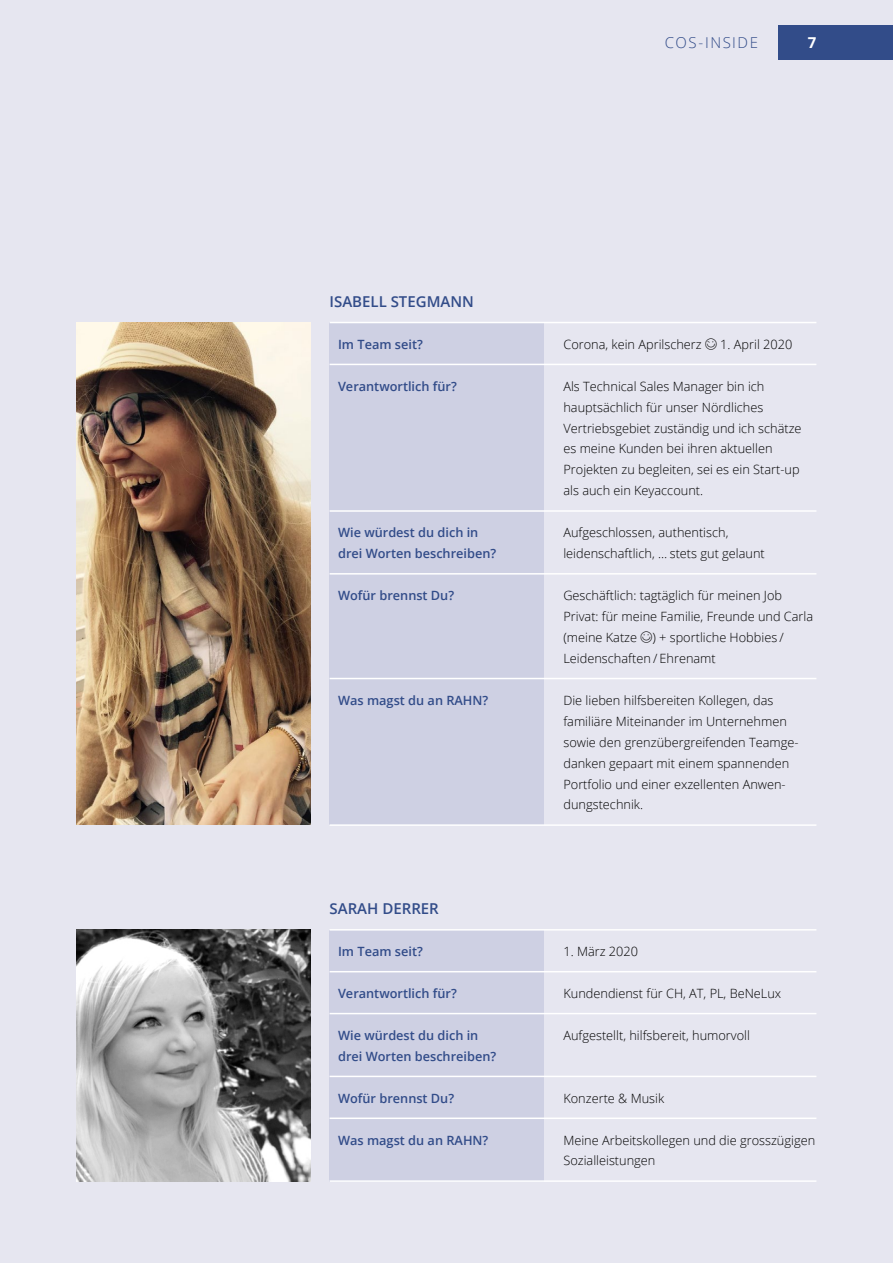
<style>
.page{position:relative;width:893px;height:1263px;background:#e6e6f0}
.page>*{position:absolute;margin:0;border:0;box-sizing:border-box;transform-origin:0 0}
.t1{font:600 15px "Open Sans";color:#324c89}
.t2{font:300 15px "Open Sans";letter-spacing:.1em;color:#324c89}
.t3{font:700 15px "Open Sans";color:#fff}
.t4{font:300 12.75px/21px "Open Sans";color:#000}
.t5{font:600 12.75px "Open Sans";color:#324c89}
.s1{font-family:"Smileyface Font 3";font-weight:400;font-size:15.75px}
</style>
<div class="page">
<div style="left:778px;top:26px;width:115px;height:34px;background:#324c89"></div>
<div style="left:330px;top:323px;width:214px;height:502px;background:#ced0e3"></div>
<hr style="left:330px;top:322px;width:486px;height:1px;background:#fff">
<hr style="left:330px;top:364px;width:486px;height:1px;background:#fff">
<hr style="left:330px;top:510px;width:486px;height:2px;background:#fff">
<hr style="left:330px;top:573px;width:486px;height:2px;background:#fff">
<hr style="left:330px;top:678px;width:486px;height:1px;background:#fff">
<hr style="left:330px;top:824px;width:486px;height:2px;background:#fff">
<img style="left:77px;top:322px;width:233px;height:503px">
<div style="left:330px;top:930px;width:214px;height:251px;background:#ced0e3"></div>
<hr style="left:330px;top:929px;width:486px;height:1px;background:#fff">
<hr style="left:330px;top:971px;width:486px;height:1px;background:#fff">
<hr style="left:330px;top:1013px;width:486px;height:1px;background:#fff">
<hr style="left:330px;top:1076px;width:486px;height:1px;background:#fff">
<hr style="left:330px;top:1117px;width:486px;height:2px;background:#fff">
<hr style="left:330px;top:1180px;width:486px;height:2px;background:#fff">
<img style="left:77px;top:929px;width:233px;height:252px">
<p class="t2" style="left:665px;top:32px;width:95px">COS-INSIDE</p>
<p class="t3" style="left:808px;top:32px;width:10px">7</p>
<p class="t1" style="left:330px;top:291px;width:146px">ISABELL STEGMANN</p>
<p class="t5" style="left:338px;top:335px;width:86px">Im Team seit?</p>
<p class="t4" style="left:563px;top:333px;width:230px">Corona, kein Aprilscherz <span class="s1">S</span> 1. April 2020</p>
<p class="t5" style="left:338px;top:377px;width:120px">Verantwortlich für?</p>
<p class="t4" style="left:563px;top:375px;width:240px">Als Technical Sales Manager bin ich hauptsächlich für unser Nördliches Vertriebsgebiet zuständig und ich schätze es meine Kunden bei ihren aktuellen Projekten zu begleiten, sei es ein Start-up als auch ein Keyaccount.</p>
<p class="t5" style="left:338px;top:524px;width:142px">Wie würdest du dich in</p>
<p class="t4" style="left:563px;top:522px;width:166px">Aufgeschlossen, authentisch,</p>
<p class="t5" style="left:338px;top:545px;width:160px">drei Worten beschreiben?</p>
<p class="t4" style="left:563px;top:543px;width:203px">leidenschaftlich, … stets gut gelaunt</p>
<p class="t5" style="left:338px;top:587px;width:118px">Wofür brennst Du?</p>
<p class="t4" style="left:563px;top:584px;width:251px">Geschäftlich: tagtäglich für meinen Job Privat: für meine Familie, Freunde und Carla (meine Katze <span class="s1">A</span>) + sportliche Hobbies / Leidenschaften / Ehrenamt</p>
<p class="t5" style="left:338px;top:691px;width:152px">Was magst du an RAHN?</p>
<p class="t4" style="left:563px;top:689px;width:237px">Die lieben hilfsbereiten Kollegen, das familiäre Miteinander im Unternehmen sowie den grenzübergreifenden Teamge&shy;danken gepaart mit einem spannenden Portfolio und einer exzellenten Anwen&shy;dungstechnik.</p>
<p class="t1" style="left:330px;top:898px;width:111px">SARAH DERRER</p>
<p class="t5" style="left:338px;top:943px;width:86px">Im Team seit?</p>
<p class="t4" style="left:563px;top:940px;width:76px">1. März 2020</p>
<p class="t5" style="left:338px;top:984px;width:120px">Verantwortlich für?</p>
<p class="t4" style="left:563px;top:982px;width:219px">Kundendienst für CH, AT, PL, BeNeLux</p>
<p class="t5" style="left:338px;top:1026px;width:142px">Wie würdest du dich in</p>
<p class="t4" style="left:563px;top:1024px;width:188px">Aufgestellt, hilfsbereit, humorvoll</p>
<p class="t5" style="left:338px;top:1047px;width:160px">drei Worten beschreiben?</p>
<p class="t5" style="left:338px;top:1089px;width:118px">Wofür brennst Du?</p>
<p class="t4" style="left:563px;top:1087px;width:102px">Konzerte &amp; Musik</p>
<p class="t5" style="left:338px;top:1131px;width:152px">Was magst du an RAHN?</p>
<p class="t4" style="left:563px;top:1129px;width:253px">Meine Arbeitskollegen und die grosszügigen<br>Sozialleistungen</p>
</div>
